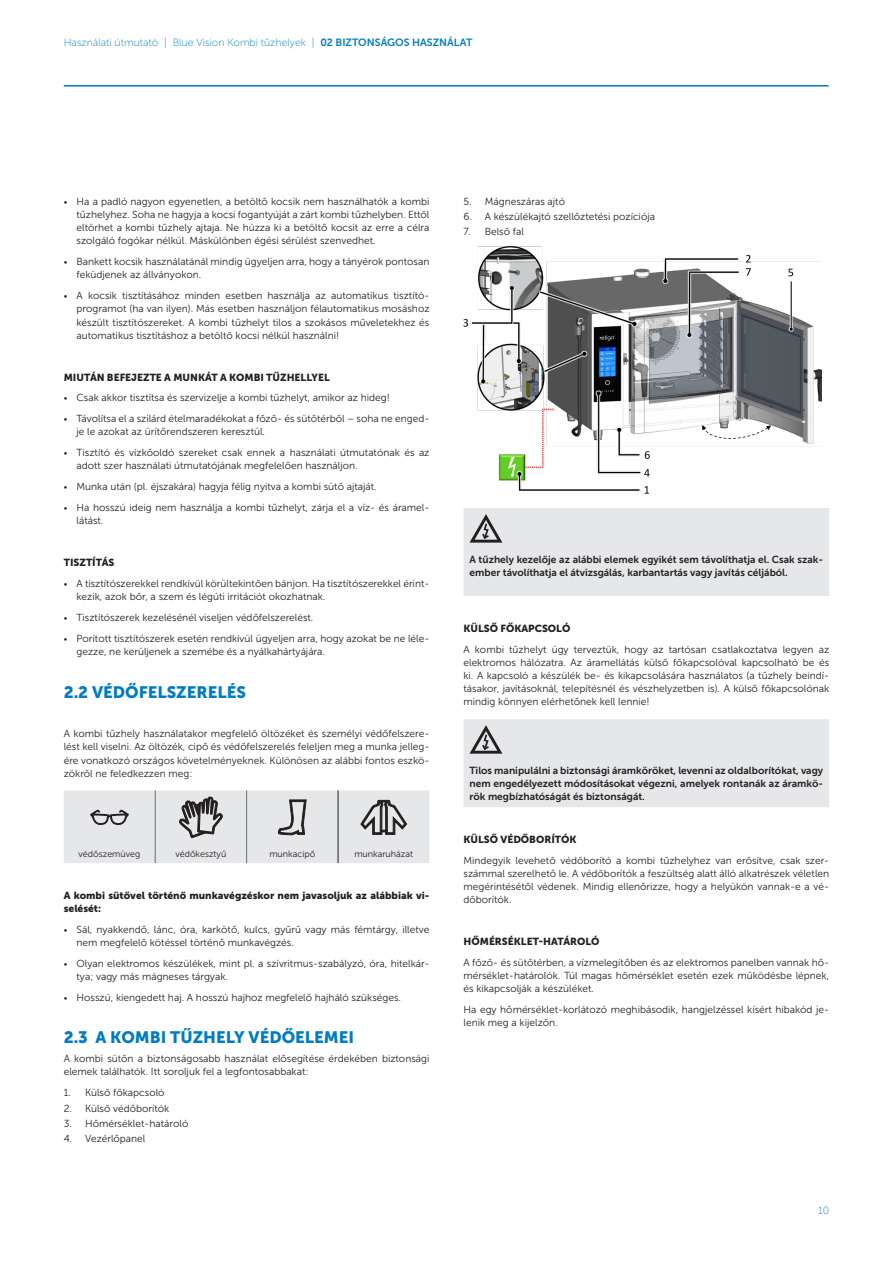
<style>
.page{position:relative;width:893px;height:1263px;background:#fff}
.page>*{position:absolute;margin:0;border:0;box-sizing:border-box;transform-origin:0 0}
.t1{font:16.5px "Museo Sans 900";color:#007cc2}
.Zahlavi_zapati{font:10.5px "Museo Sans 100";color:#007cc2}
.Text{font:10.2px/13.2px "Museo Sans 300";color:#231f20}
.Text-2{font:10.2px/13.2px "Museo Sans 700";color:#231f20}
.Text-3{font:10.2px/13.2px "Museo Sans 900";color:#231f20}
.Odrazky{font:10.2px "Museo Sans 900";color:#231f20}
.Text-4{font:9px "Museo Sans 300";color:#231f20}
.s1{font-family:"Museo Sans 700"}
.s2{font-size:9px}
</style>
<div class="page">
<hr style="left:64px;top:85px;width:765px;height:2px;background:#007cc2">
<svg style="left:64px;top:790px;width:365px;height:73px;background:#d7d8d9"></svg>
<img style="left:463px;top:246px;width:358px;height:248px">
<div style="left:463px;top:508px;width:366px;height:88px;background:#e6e7e9"></div>
<div style="left:463px;top:719px;width:366px;height:88px;background:#e6e7e9"></div>
<p class="Zahlavi_zapati" style="left:64px;top:37px;width:410px">Használati útmutató | Blue Vision Kombi tűzhelyek | <span class="s1">02 BIZTONSÁGOS HASZNÁLAT</span></p>
<p class="Text" style="left:77px;top:195px;width:354px;text-align:justify;text-indent:-13px"><span class="s2">•</span> Ha a padló nagyon egyenetlen, a betöltő kocsik nem használhatók a kombi tűzhelyhez. Soha ne hagyja a kocsi fogantyúját a zárt kombi tűzhelyben. Ettől eltörhet a kombi tűzhely ajtaja. Ne húzza ki a betöltő kocsit az erre a célra szolgáló fogókar nélkül. Máskülönben égési sérülést szenvedhet.</p>
<p class="Text" style="left:77px;top:255px;width:354px;text-indent:-13px"><span class="s2">•</span> Bankett kocsik használatánál mindig ügyeljen arra, hogy a tányérok pontosan feküdjenek az állványokon.</p>
<p class="Text" style="left:77px;top:289px;width:354px;text-align:justify;text-indent:-13px"><span class="s2">•</span> A kocsik tisztításához minden esetben használja az automatikus tisztító&shy;programot (ha van ilyen). Más esetben használjon félautomatikus mosáshoz készült tisztítószereket. A kombi tűzhelyt tilos a szokásos műveletekhez és automatikus tisztításhoz a betöltő kocsi nélkül használni!</p>
<p class="Text-3" style="left:64px;top:370px;width:268px">MIUTÁN BEFEJEZTE A MUNKÁT A KOMBI TŰZHELLYEL</p>
<p class="Text" style="left:64px;top:391px;width:328px"><span class="s2">•</span> Csak akkor tisztítsa és szervizelje a kombi tűzhelyt, amikor az hideg!</p>
<p class="Text" style="left:77px;top:412px;width:354px;text-indent:-13px"><span class="s2">•</span> Távolítsa el a szilárd ételmaradékokat a főző- és sütőtérből – soha ne enged&shy;je le azokat az ürítőrendszeren keresztül.</p>
<p class="Text" style="left:77px;top:446px;width:354px;text-indent:-13px"><span class="s2">•</span> Tisztító és vízkőoldó szereket csak ennek a használati útmutatónak és az adott szer használati útmutatójának megfelelően használjon.</p>
<p class="Text" style="left:64px;top:480px;width:314px"><span class="s2">•</span> Munka után (pl. éjszakára) hagyja félig nyitva a kombi sütő ajtaját.</p>
<p class="Text" style="left:77px;top:501px;width:354px;text-indent:-13px"><span class="s2">•</span> Ha hosszú ideig nem használja a kombi tűzhelyt, zárja el a víz- és áramel&shy;látást.</p>
<p class="Odrazky" style="left:64px;top:557px;width:52px">TISZTÍTÁS</p>
<p class="Text" style="left:77px;top:577px;width:354px;text-indent:-13px"><span class="s2">•</span> A tisztítószerekkel rendkívül körültekintően bánjon. Ha tisztítószerekkel érint&shy;kezik, azok bőr, a szem és légúti irritációt okozhatnak.</p>
<p class="Text" style="left:64px;top:611px;width:251px"><span class="s2">•</span> Tisztítószerek kezelésénél viseljen védőfelszerelést.</p>
<p class="Text" style="left:77px;top:632px;width:354px;text-indent:-13px"><span class="s2">•</span> Porított tisztítószerek esetén rendkívül ügyeljen arra, hogy azokat be ne léle&shy;gezze, ne kerüljenek a szemébe és a nyálkahártyájára.</p>
<h3 class="t1" style="left:64px;top:682px;width:184px">2.2 VÉDŐFELSZERELÉS</h3>
<p class="Text" style="left:64px;top:727px;width:367px;text-align:justify">A kombi tűzhely használatakor megfelelő öltözéket és személyi védőfelszere&shy;lést kell viselni. Az öltözék, cipő és védőfelszerelés feleljen meg a munka jelleg&shy;ére vonatkozó országos követelményeknek. Különösen az alábbi fontos eszkö&shy;zökről ne feledkezzen meg:</p>
<p class="Text-4" style="left:79px;top:849px;width:63px">védőszemüveg</p>
<p class="Text-4" style="left:175px;top:849px;width:53px">védőkesztyű</p>
<p class="Text-4" style="left:269px;top:849px;width:47px">munkacipő</p>
<p class="Text-4" style="left:354px;top:849px;width:60px">munkaruházat</p>
<p class="Text-3" style="left:64px;top:888px;width:367px">A kombi sütővel történő munkavégzéskor nem javasoljuk az alábbiak vi&shy;selését:</p>
<p class="Text" style="left:77px;top:923px;width:354px;text-indent:-13px"><span class="s2">•</span> Sál, nyakkendő, lánc, óra, karkötő, kulcs, gyűrű vagy más fémtárgy, illetve nem megfelelő kötéssel történő munkavégzés.</p>
<p class="Text" style="left:77px;top:957px;width:354px;text-indent:-13px"><span class="s2">•</span> Olyan elektromos készülékek, mint pl. a szívritmus-szabályzó, óra, hitelkár&shy;tya; vagy más mágneses tárgyak.</p>
<p class="Text" style="left:64px;top:991px;width:339px"><span class="s2">•</span> Hosszú, kiengedett haj. A hosszú hajhoz megfelelő hajháló szükséges.</p>
<h3 class="t1" style="left:64px;top:1028px;width:292px">2.3 A KOMBI TŰZHELY VÉDŐELEMEI</h3>
<p class="Text" style="left:64px;top:1052px;width:367px">A kombi sütőn a biztonságosabb használat elősegítése érdekében biztonsági elemek találhatók. Itt soroljuk fel a legfontosabbakat:</p>
<p class="Text" style="left:64px;top:1086px;width:102px">1. Külső főkapcsoló</p>
<p class="Text" style="left:64px;top:1101px;width:107px">2. Külső védőborítók</p>
<p class="Text" style="left:64px;top:1117px;width:126px">3. Hőmérséklet-határoló</p>
<p class="Text" style="left:64px;top:1132px;width:83px">4. Vezérlőpanel</p>
<p class="Text" style="left:463px;top:195px;width:103px">5. Mágneszáras ajtó</p>
<p class="Text" style="left:463px;top:210px;width:193px">6. A készülékajtó szellőztetési pozíciója</p>
<p class="Text" style="left:463px;top:225px;width:62px">7. Belső fal</p>
<p class="Text-2" style="left:469px;top:553px;width:355px">A tűzhely kezelője az alábbi elemek egyikét sem távolíthatja el. Csak szak&shy;ember távolíthatja el átvizsgálás, karbantartás vagy javítás céljából.</p>
<p class="Text-3" style="left:463px;top:622px;width:108px">KÜLSŐ FŐKAPCSOLÓ</p>
<p class="Text" style="left:463px;top:643px;width:367px;text-align:justify">A kombi tűzhelyt úgy terveztük, hogy az tartósan csatlakoztatva legyen az elektromos hálózatra. Az áramellátás külső főkapcsolóval kapcsolható be és ki. A kapcsoló a készülék be- és kikapcsolására használatos (a tűzhely beindí&shy;tásakor, javításoknál, telepítésnél és vészhelyzetben is). A külső főkapcsolónak mindig könnyen elérhetőnek kell lennie!</p>
<p class="Text-2" style="left:469px;top:764px;width:355px;text-align:justify">Tilos manipulálni a biztonsági áramköröket, levenni az oldalborítókat, vagy nem engedélyezett módosításokat végezni, amelyek rontanák az áramkö&shy;rök megbízhatóságát és biztonságát.</p>
<p class="Text-3" style="left:463px;top:833px;width:115px">KÜLSŐ VÉDŐBORÍTÓK</p>
<p class="Text" style="left:463px;top:854px;width:367px;text-align:justify">Mindegyik levehető védőborító a kombi tűzhelyhez van erősítve, csak szer&shy;számmal szerelhető le. A védőborítók a feszültség alatt álló alkatrészek véletlen megérintésétől védenek. Mindig ellenőrizze, hogy a helyükön vannak-e a vé&shy;dőborítók.</p>
<p class="Text-3" style="left:463px;top:935px;width:138px">HŐMÉRSÉKLET-HATÁROLÓ</p>
<p class="Text" style="left:463px;top:956px;width:367px;text-align:justify">A főző- és sütőtérben, a vízmelegítőben és az elektromos panelben vannak hő&shy;mérséklet-határolók. Túl magas hőmérséklet esetén ezek működésbe lépnek, és kikapcsolják a készüléket.</p>
<p class="Text" style="left:463px;top:1003px;width:367px">Ha egy hőmérséklet-korlátozó meghibásodik, hangjelzéssel kísért hibakód je&shy;lenik meg a kijelzőn.</p>
<p class="Zahlavi_zapati" style="left:818px;top:1204px;width:13px">10</p>
</div>
